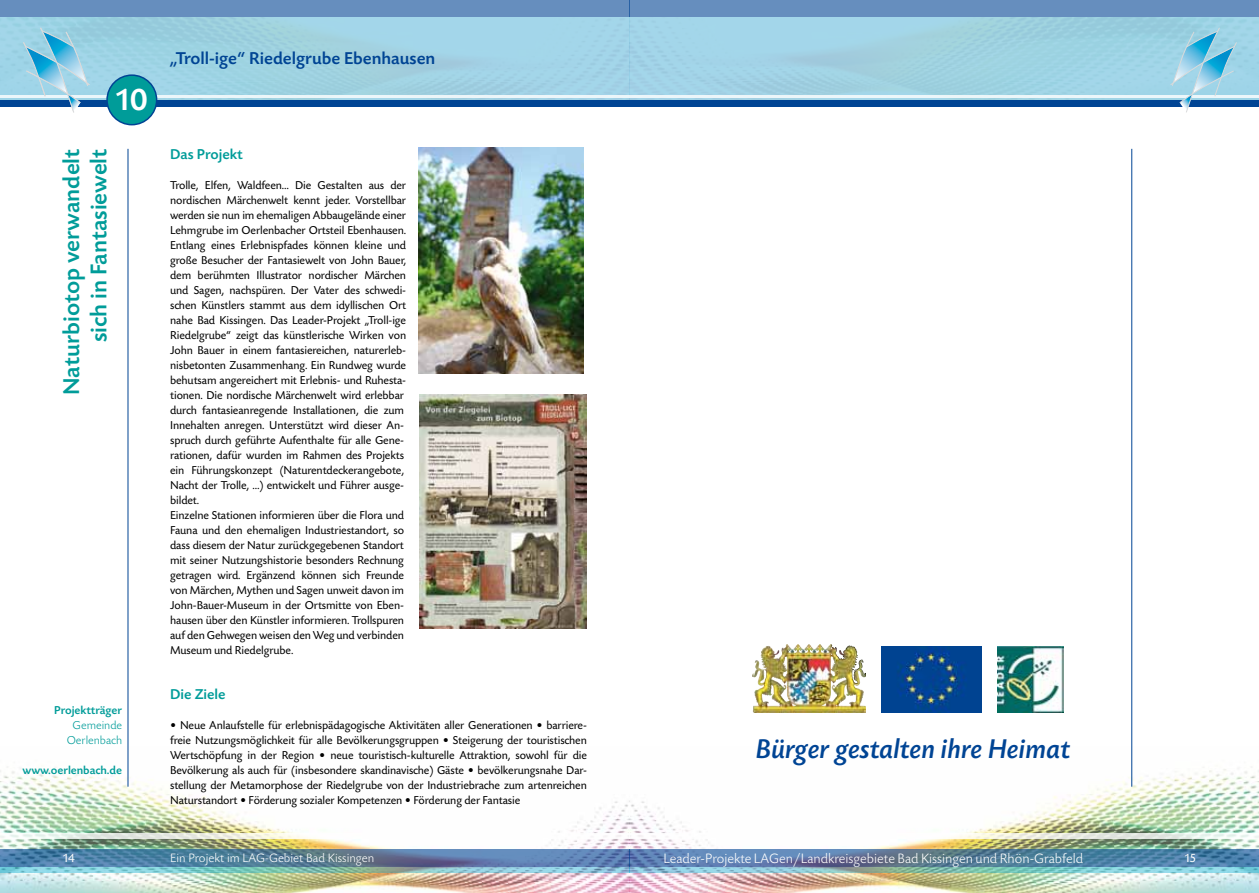
<style>
.page{position:relative;width:1259px;height:893px;background:#fff}
.page>*{position:absolute;margin:0;border:0;box-sizing:border-box;transform-origin:0 0}
.t1{font:500 33px "Today SB";color:#fff}
.t2{font:28.5px "Today SB Med Ita";color:#004494}
.t3{font:500 24px/27px "Today SB";color:#009c99;text-align:right}
.t4{font:500 18px "Today SB";color:#004494}
.t5{font:500 15px "Today SB";color:#009c99}
.t6{font:300 14.25px "Today SB";color:#fff}
.t7{font:300 12.75px "Today SB";color:#fff}
.t8{font:12.75px "Today SB";color:#fff}
.t9{font:12px/15px "Today SB";letter-spacing:-.01em;color:#000}
.t10{font:500 12px "Today SB";color:#009c99}
.t11{font:300 12px/15px "Today SB";color:#009c99;text-align:center}
</style>
<div class="page">
<img style="left:0;top:744px;width:1259px;height:149px">
<svg style="left:0;top:833px;width:629px;height:6px"></svg>
<svg style="left:0;top:867px;width:629px;height:6px;background:#86c5c8"></svg>
<svg style="left:0;top:849px;width:629px;height:18px;background:#557ca2"></svg>
<svg style="left:629px;top:833px;width:630px;height:6px"></svg>
<svg style="left:629px;top:867px;width:630px;height:6px;background:#85c5c8"></svg>
<svg style="left:629px;top:849px;width:630px;height:18px;background:#557ca2"></svg>
<hr style="left:128px;top:149px;width:1px;height:638px;background:#004494">
<div style="left:0;top:17px;width:629px;height:85px;background:#a1d4e4"></div>
<div style="left:0;top:100px;width:629px;height:6px;background:#004494"></div>
<hr style="left:0;top:95px;width:629px;height:3px;background:#fff">
<div style="left:629px;top:17px;width:630px;height:84px;background:#a1d4e5"></div>
<div style="left:629px;top:0;width:630px;height:17px;background:#668ebe"></div>
<div style="left:629px;top:100px;width:630px;height:6px;background:#004494"></div>
<hr style="left:629px;top:95px;width:630px;height:3px;background:#fff">
<svg style="left:1169px;top:27px;width:68px;height:86px"></svg>
<div style="left:0;top:0;width:629px;height:17px;background:#668ebe"></div>
<svg style="left:23px;top:27px;width:67px;height:86px"></svg>
<div style="left:107px;top:75px;width:50px;height:50px;background:#009c99;border-radius:50%"></div>
<div style="left:106px;top:74px;width:51px;height:51px;border:2px solid #004494;border-radius:50%"></div>
<hr style="left:1131px;top:149px;width:1px;height:638px;background:#004494">
<img style="left:419px;top:394px;width:168px;height:234px">
<img style="left:419px;top:148px;width:165px;height:225px">
<img style="left:997px;top:647px;width:66px;height:65px">
<img style="left:882px;top:647px;width:99px;height:66px">
<img style="left:760px;top:644px;width:70px;height:15px">
<h1 class="t1" style="left:114px;top:82px;width:35px">10</h1>
<h3 class="t3" style="left:59px;top:395px;width:248px;rotate:-90deg">Naturbiotop verwandelt sich in Fantasiewelt</h3>
<p class="t10" style="left:54px;top:704px;width:69px">Projektträger</p>
<p class="t11" style="left:67px;top:718px;width:57px">Gemeinde<br>Oerlenbach</p>
<p class="t10" style="left:22px;top:764px;width:101px">www.oerlenbach.de</p>
<h3 class="t4" style="left:170px;top:49px;width:267px">„Troll-ige“ Riedelgrube Ebenhausen</h3>
<p class="t5" style="left:170px;top:146px;width:74px">Das Projekt</p>
<p class="t9" style="left:170px;top:178px;width:238px">Trolle, Elfen, Waldfeen… Die Gestalten aus der nordischen Märchenwelt kennt jeder. Vorstellbar werden sie nun im ehemaligen Abbaugelände einer Lehmgrube im Oerlenbacher Ortsteil Ebenhausen.<br>Entlang eines Erlebnispfades können kleine und große Besucher der Fantasiewelt von John Bauer, dem berühmten Illustrator nordischer Märchen und Sagen, nachspüren. Der Vater des schwedi&shy;schen Künstlers stammt aus dem idyllischen Ort nahe Bad Kissingen. Das Leader-Projekt „Troll-ige Riedelgrube“ zeigt das künstlerische Wirken von John Bauer in einem fantasiereichen, naturerleb&shy;nisbetonten Zusammenhang. Ein Rundweg wurde behutsam angereichert mit Erlebnis- und Ruhesta&shy;tionen. Die nordische Märchenwelt wird erlebbar durch fantasieanregende Installationen, die zum Innehalten anregen. Unterstützt wird dieser An&shy;spruch durch geführte Aufenthalte für alle Gene&shy;rationen, dafür wurden im Rahmen des Projekts ein Führungskonzept (Naturentdeckerangebote, Nacht der Trolle, …) entwickelt und Führer ausge&shy;bildet.<br>Einzelne Stationen informieren über die Flora und Fauna und den ehemaligen Industriestandort, so dass diesem der Natur zurückgegebenen Standort mit seiner Nutzungshistorie besonders Rechnung getragen wird. Ergänzend können sich Freunde von Märchen, Mythen und Sagen unweit davon im John-Bauer-Museum in der Ortsmitte von Eben&shy;hausen über den Künstler informieren. Trollspuren auf den Gehwegen weisen den Weg und verbinden Museum und Riedelgrube.</p>
<p class="t5" style="left:170px;top:686px;width:57px">Die Ziele</p>
<p class="t9" style="left:170px;top:718px;width:418px;text-align:justify">• Neue Anlaufstelle für erlebnispädagogische Aktivitäten aller Generationen • barriere&shy;freie Nutzungsmöglichkeit für alle Bevölkerungsgruppen • Steigerung der touristischen Wertschöpfung in der Region • neue touristisch-kulturelle Attraktion, sowohl für die Bevölkerung als auch für (insbesondere skandinavische) Gäste • bevölkerungsnahe Dar&shy;stellung der Metamorphose der Riedelgrube von der Industriebrache zum artenreichen Naturstandort • Förderung sozialer Kompetenzen • Förderung der Fantasie</p>
<h2 class="t2" style="left:756px;top:733px;width:316px">Bürger gestalten ihre Heimat</h2>
<p class="t8" style="left:63px;top:851px;width:14px">14</p>
<p class="t7" style="left:170px;top:851px;width:206px">Ein Projekt im LAG-Gebiet Bad Kissingen</p>
<p class="t6" style="left:663px;top:851px;width:421px">Leader-Projekte LAGen/Landkreisgebiete Bad Kissingen und Rhön-Grabfeld</p>
<p class="t8" style="left:1184px;top:851px;width:14px">15</p>
</div>
